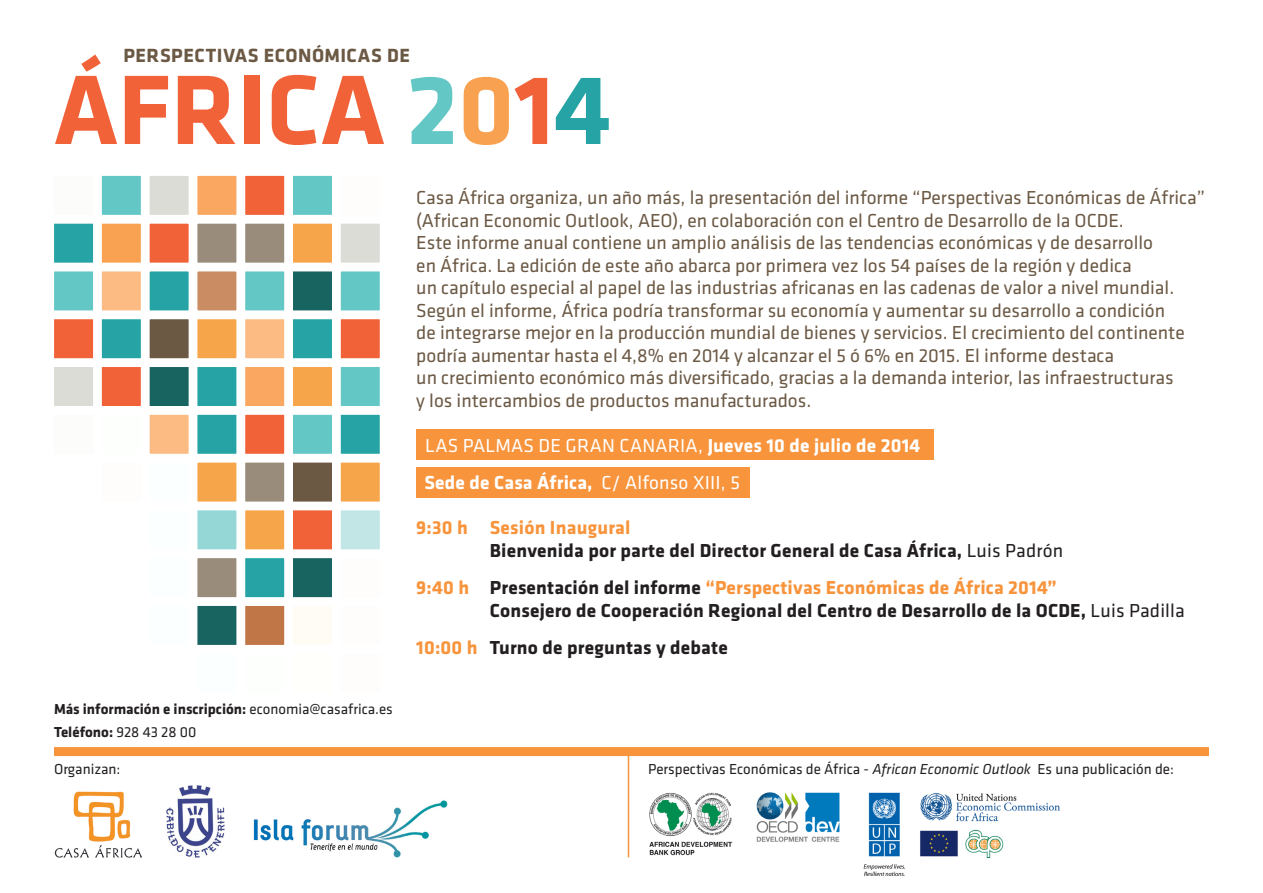
<style>
.page{position:relative;width:1263px;height:893px;background:#fff}
.page>*{position:absolute;margin:0;border:0;box-sizing:border-box;transform-origin:0 0}
.t1{font:700 102.3px "Klavika";color:#f16239}
.t2{font:700 19.8px "Klavika";letter-spacing:.02em;color:#6b5944}
.t3{font:19.5px/22.5px "Klavika";color:#6b5944}
.t4{font:700 19.5px "Klavika";letter-spacing:.01em;color:#231f20}
.t5{font:700 19.5px "Klavika";letter-spacing:.01em;color:#f7943c}
.t6{font:19.5px "Klavika";letter-spacing:.01em;color:#fff}
.t7{font:700 19.5px "Klavika";letter-spacing:.01em;color:#fff}
.t8{font:15px "Klavika";color:#231f20}
.t9{font:700 15px "Klavika";color:#231f20}
.s1{color:#63c7c6}
.s2{color:#f8a151}
.s3{color:#26a4a5}
.s4{font-weight:400}
.s5{font-weight:700}
.s6{color:#231f20}
.s7{color:#f7943c}
.s8{font-style:italic}
</style>
<div class="page">
<div style="left:416px;top:429px;width:517px;height:31px;background:#f7943c"></div>
<div style="left:416px;top:467px;width:333px;height:30px;background:#f7943c"></div>
<img style="left:649px;top:792px;width:410px;height:83px">
<div style="left:54px;top:747px;width:1155px;height:9px;background:#f7943c"></div>
<hr style="left:628px;top:750px;width:1px;height:107px;background:#f7943c">
<div style="left:143px;top:217px;width:52px;height:52px;background:#f16239;border:6px solid #fff"></div>
<div style="left:191px;top:217px;width:52px;height:52px;background:#9a8c7a;border:6px solid #fff"></div>
<div style="left:239px;top:217px;width:52px;height:52px;background:#9a8c7a;border:6px solid #fff"></div>
<div style="left:287px;top:217px;width:51px;height:52px;background:#f6a54a;border:6px solid #fff"></div>
<div style="left:143px;top:265px;width:52px;height:52px;background:#26a4a5;border:6px solid #fff"></div>
<div style="left:191px;top:265px;width:52px;height:52px;background:#c98c63;border:6px solid #fff"></div>
<div style="left:239px;top:265px;width:52px;height:52px;background:#63c7c6;border:6px solid #fff"></div>
<div style="left:287px;top:265px;width:51px;height:52px;background:#186461;border:6px solid #fff"></div>
<div style="left:143px;top:313px;width:52px;height:52px;background:#6b5944;border:6px solid #fff"></div>
<div style="left:191px;top:313px;width:52px;height:52px;background:#f6a54a;border:6px solid #fff"></div>
<div style="left:239px;top:313px;width:52px;height:52px;background:#fbbb83;border:6px solid #fff"></div>
<div style="left:287px;top:313px;width:51px;height:52px;background:#26a4a5;border:6px solid #fff"></div>
<div style="left:143px;top:361px;width:52px;height:51px;background:#186461;border:6px solid #fff"></div>
<div style="left:191px;top:361px;width:52px;height:51px;background:#26a4a5;border:6px solid #fff"></div>
<div style="left:239px;top:361px;width:52px;height:51px;background:#f9a761;border:6px solid #fff"></div>
<div style="left:287px;top:361px;width:51px;height:51px;background:#f6a54a;border:6px solid #fff"></div>
<div style="left:143px;top:408px;width:52px;height:52px;background:#fbbb83;border:6px solid #fff"></div>
<div style="left:191px;top:408px;width:52px;height:52px;background:#26a4a5;border:6px solid #fff"></div>
<div style="left:239px;top:408px;width:52px;height:52px;background:#f16239;border:6px solid #fff"></div>
<div style="left:287px;top:408px;width:51px;height:52px;background:#63c7c6;border:6px solid #fff"></div>
<div style="left:334px;top:217px;width:52px;height:52px;background:#dadcd5;border:6px solid #fff"></div>
<div style="left:334px;top:408px;width:52px;height:52px;background:#26a4a5;border:6px solid #fff"></div>
<div style="left:239px;top:456px;width:52px;height:52px;background:#9a8c7a;border:6px solid #fff"></div>
<div style="left:287px;top:456px;width:51px;height:52px;background:#6b5944;border:6px solid #fff"></div>
<div style="left:334px;top:265px;width:52px;height:52px;background:#63c7c6;border:6px solid #fff"></div>
<div style="left:334px;top:456px;width:52px;height:52px;background:#f6a54a;border:6px solid #fff"></div>
<div style="left:239px;top:504px;width:52px;height:52px;background:#f6a54a;border:6px solid #fff"></div>
<div style="left:287px;top:504px;width:51px;height:52px;background:#f16239;border:6px solid #fff"></div>
<div style="left:334px;top:313px;width:52px;height:52px;background:#f16239;border:6px solid #fff"></div>
<div style="left:334px;top:504px;width:52px;height:52px;background:#c2e5e5;border:6px solid #fff"></div>
<div style="left:191px;top:456px;width:52px;height:52px;background:#f6a54a;border:6px solid #fff"></div>
<div style="left:239px;top:552px;width:52px;height:51px;background:#26a4a5;border:6px solid #fff"></div>
<div style="left:287px;top:552px;width:51px;height:51px;background:#186461;border:6px solid #fff"></div>
<div style="left:334px;top:361px;width:52px;height:51px;background:#63c7c6;border:6px solid #fff"></div>
<div style="left:334px;top:552px;width:52px;height:51px;background:#fffcfc"></div>
<div style="left:191px;top:504px;width:52px;height:52px;background:#95d6d6;border:6px solid #fff"></div>
<div style="left:191px;top:552px;width:52px;height:51px;background:#9a8c7a;border:6px solid #fff"></div>
<div style="left:191px;top:600px;width:52px;height:51px;background:#186461;border:6px solid #fff"></div>
<div style="left:239px;top:600px;width:52px;height:51px;background:#c07646;border:6px solid #fff"></div>
<div style="left:287px;top:600px;width:51px;height:51px;background:#fffcf5"></div>
<div style="left:334px;top:600px;width:52px;height:51px;background:#fffcfc"></div>
<div style="left:143px;top:456px;width:52px;height:52px;background:#fcffff"></div>
<div style="left:143px;top:504px;width:52px;height:52px;background:#fcffff"></div>
<div style="left:143px;top:552px;width:52px;height:51px;background:#fcffff"></div>
<div style="left:143px;top:600px;width:52px;height:51px;background:#fcffff"></div>
<div style="left:143px;top:170px;width:52px;height:51px;background:#dadcd5;border:6px solid #fff"></div>
<div style="left:191px;top:170px;width:52px;height:51px;background:#f9a761;border:6px solid #fff"></div>
<div style="left:239px;top:170px;width:52px;height:51px;background:#f16239;border:6px solid #fff"></div>
<div style="left:287px;top:170px;width:51px;height:51px;background:#63c7c6;border:6px solid #fff"></div>
<div style="left:334px;top:170px;width:52px;height:51px;background:#fffcfc"></div>
<div style="left:48px;top:217px;width:51px;height:52px;background:#26a4a5;border:6px solid #fff"></div>
<div style="left:48px;top:265px;width:51px;height:52px;background:#63c7c6;border:6px solid #fff"></div>
<div style="left:48px;top:313px;width:51px;height:52px;background:#f16239;border:6px solid #fff"></div>
<div style="left:48px;top:361px;width:51px;height:51px;background:#dadcd5;border:6px solid #fff"></div>
<div style="left:48px;top:408px;width:51px;height:52px;background:#fcfcfa"></div>
<div style="left:48px;top:170px;width:51px;height:51px;background:#fcfcfa"></div>
<div style="left:96px;top:217px;width:51px;height:52px;background:#f8a252;border:6px solid #fff"></div>
<div style="left:96px;top:265px;width:51px;height:52px;background:#fbbb83;border:6px solid #fff"></div>
<div style="left:96px;top:313px;width:51px;height:52px;background:#26a4a5;border:6px solid #fff"></div>
<div style="left:96px;top:361px;width:51px;height:51px;background:#f16239;border:6px solid #fff"></div>
<div style="left:96px;top:408px;width:51px;height:52px;background:#fcfffc"></div>
<div style="left:96px;top:170px;width:51px;height:51px;background:#63c7c6;border:6px solid #fff"></div>
<div style="left:239px;top:647px;width:52px;height:52px;background:#fcfffc"></div>
<div style="left:287px;top:647px;width:51px;height:52px;background:#fffffc"></div>
<img style="left:54px;top:791px;width:88px;height:66px">
<img style="left:166px;top:786px;width:59px;height:71px">
<img style="left:253px;top:800px;width:195px;height:57px">
<p class="t2" style="left:123px;top:41px;width:288px">PERSPECTIVAS ECONÓMICAS DE</p>
<p class="t1" style="left:54px;top:36px;width:559px">ÁFRICA <span class="s1">2</span><span class="s2">0</span>1<span class="s3">4</span></p>
<p class="t9" style="left:54px;top:698px;width:340px">Más información e inscripción: <span class="s4">economia@casafrica.es</span></p>
<p class="t9" style="left:54px;top:721px;width:144px">Teléfono: <span class="s4">928 43 28 00</span></p>
<p class="t3" style="left:416px;top:186px;width:790px">Casa África organiza, un año más, la presentación del informe “Perspectivas Económicas de África” (African Economic Outlook, AEO), en colaboración con el Centro de Desarrollo de la OCDE.</p>
<p class="t3" style="left:416px;top:231px;width:738px">Este informe anual contiene un amplio análisis de las tendencias económicas y de desarrollo</p>
<p class="t3" style="left:416px;top:253px;width:717px">en África. La edición de este año abarca por primera vez los 54 países de la región y dedica</p>
<p class="t3" style="left:416px;top:276px;width:759px">un capítulo especial al papel de las industrias africanas en las cadenas de valor a nivel mundial.</p>
<p class="t3" style="left:416px;top:298px;width:750px">Según el informe, África podría transformar su economía y aumentar su desarrollo a condición</p>
<p class="t3" style="left:416px;top:321px;width:770px">de integrarse mejor en la producción mundial de bienes y servicios. El crecimiento del continente</p>
<p class="t3" style="left:416px;top:343px;width:699px">podría aumentar hasta el 4,8% en 2014 y alcanzar el 5 ó 6% en 2015. El informe destaca</p>
<p class="t3" style="left:416px;top:366px;width:759px">un crecimiento económico más diversificado, gracias a la demanda interior, las infraestructuras</p>
<p class="t3" style="left:416px;top:388px;width:397px">y los intercambios de productos manufacturados.</p>
<p class="t6" style="left:425px;top:432px;width:497px">LAS PALMAS DE GRAN CANARIA, <span class="s5">Jueves 10 de julio de 2014</span></p>
<p class="t7" style="left:424px;top:468px;width:317px">Sede de Casa África, <span class="s4">C/ Alfonso XIII, 5</span></p>
<p class="t5" style="left:416px;top:513px;width:216px">9:30 h Sesión Inaugural</p>
<p class="t4" style="left:490px;top:536px;width:575px">Bienvenida por parte del Director General de Casa África, <span class="s4">Luis Padrón</span></p>
<p class="t5" style="left:416px;top:573px;width:642px">9:40 h <span class="s6">Presentación del informe</span> “Perspectivas Económicas de África 2014”</p>
<p class="t4" style="left:490px;top:596px;width:696px">Consejero de Cooperación Regional del Centro de Desarrollo de la OCDE, <span class="s4">Luis Padilla</span></p>
<p class="t4" style="left:416px;top:633px;width:313px"><span class="s7">10:00 h</span> Turno de preguntas y debate</p>
<p class="t8" style="left:54px;top:759px;width:68px">Organizan:</p>
<p class="t8" style="left:648px;top:759px;width:527px">Perspectivas Económicas de África - <span class="s8">African Economic Outlook</span> Es una publicación de:</p>
</div>
